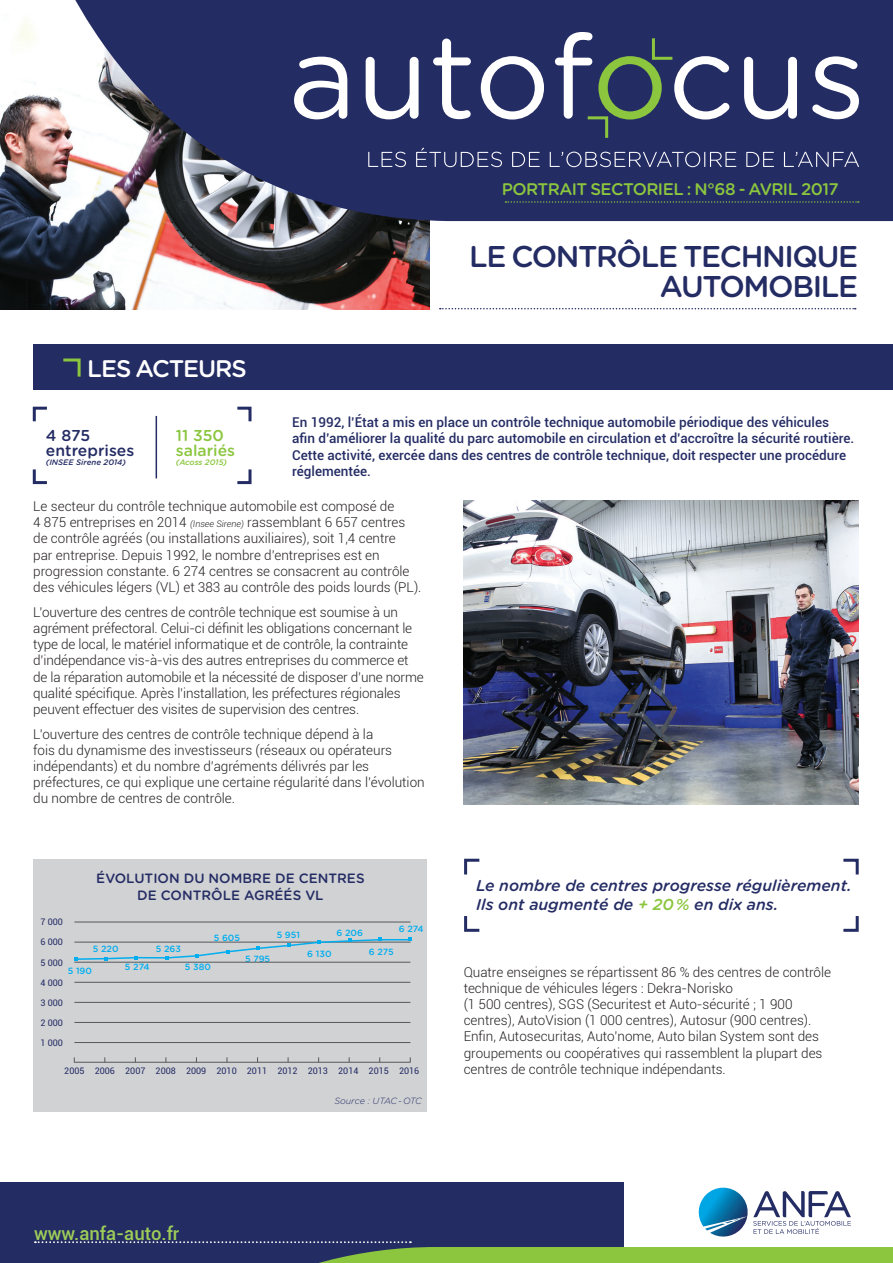
<style>
.page{position:relative;width:893px;height:1263px;background:#fff}
.page>*{position:absolute;margin:0;border:0;box-sizing:border-box;transform-origin:0 0}
.t1{font:500 30px/30px "Gotham Rounded";letter-spacing:-.045em;color:#242c64;text-align:right}
.t2{font:500 24px "Gotham Rounded";letter-spacing:-.045em;color:#fff}
.t3{font:500 18.45px "Roboto";color:#9dcd58}
.t4{font:500 16.8px "Gotham Rounded";letter-spacing:-.035em;color:#8bc63e}
.t5{font:italic 500 15.75px/18.9px "Gotham Rounded";color:#242c64}
.t6{font:500 15.75px/15px "Gotham Rounded";color:#242c64}
.t7{font:500 15.75px/15px "Gotham Rounded";color:#8bc63e}
.t8{font:300 13.5px/16.2px "Roboto";color:#231f20}
.t9{font:500 13.5px/16.2px "Roboto";color:#242c64}
.t10{font:500 13.5px/16.2px "Gotham Rounded";color:#242c64;text-align:center}
.t11{font:9px "Roboto";color:#242c64}
.t12{font:500 9px "Gotham Rounded";color:#00aeef}
.t13{font:italic 300 9px "Gotham Rounded";letter-spacing:-.01em;color:#242c64}
.t14{font:italic 500 7.95px "Gotham Rounded";color:#242c64}
.t15{font:italic 500 7.95px "Gotham Rounded";letter-spacing:-.005em;color:#8bc63e}
.s1{font-style:italic;font-size:9px}
.s2{color:#8bc63e}
</style>
<div class="page">
<div style="left:34px;top:859px;width:393px;height:252px;background:#d1d2d4"></div>
<img style="left:0;top:20px;width:429px;height:289px">
<svg style="left:56px;top:0;width:837px;height:221px;background:#3e4371"></svg>
<div style="left:0;top:1182px;width:623px;height:81px;background:#242c64"></div>
<svg style="left:368px;top:152px;width:38px;height:15px"></svg>
<svg style="left:416px;top:148px;width:86px;height:19px;background:#454c7b"></svg>
<svg style="left:512px;top:152px;width:28px;height:15px"></svg>
<svg style="left:550px;top:152px;width:186px;height:15px;background:#4c5380"></svg>
<svg style="left:746px;top:152px;width:28px;height:15px"></svg>
<svg style="left:784px;top:152px;width:75px;height:15px"></svg>
<svg style="left:294px;top:57px;width:53px;height:62px"></svg>
<svg style="left:366px;top:57px;width:53px;height:62px"></svg>
<svg style="left:433px;top:39px;width:38px;height:80px"></svg>
<svg style="left:481px;top:56px;width:63px;height:64px"></svg>
<svg style="left:744px;top:57px;width:53px;height:62px"></svg>
<svg style="left:812px;top:56px;width:47px;height:63px"></svg>
<svg style="left:555px;top:32px;width:174px;height:109px;background:#465272"></svg>
<svg style="left:35px;top:1188px;width:858px;height:75px"></svg>
<svg style="left:505px;top:201px;width:354px;height:2px"></svg>
<svg style="left:843px;top:858px;width:16px;height:17px"></svg>
<svg style="left:843px;top:916px;width:16px;height:16px"></svg>
<svg style="left:464px;top:858px;width:16px;height:17px"></svg>
<svg style="left:464px;top:916px;width:16px;height:16px"></svg>
<hr style="left:74px;top:1062px;width:336px;height:1px;background:#57585a">
<svg style="left:74px;top:938px;width:338px;height:23px"></svg>
<svg style="left:32px;top:469px;width:15px;height:16px"></svg>
<svg style="left:237px;top:406px;width:15px;height:16px"></svg>
<svg style="left:237px;top:469px;width:15px;height:16px"></svg>
<svg style="left:32px;top:406px;width:15px;height:16px"></svg>
<hr style="left:156px;top:416px;width:1px;height:62px;background:#242c64">
<div style="left:34px;top:344px;width:859px;height:46px;background:#242c64"></div>
<svg style="left:63px;top:358px;width:18px;height:19px"></svg>
<svg style="left:440px;top:308px;width:416px;height:1px"></svg>
<img style="left:463px;top:501px;width:396px;height:303px">
<hr style="left:74px;top:1022px;width:336px;height:1px;background:#57585a">
<hr style="left:74px;top:922px;width:336px;height:1px;background:#57585a">
<hr style="left:74px;top:1002px;width:336px;height:1px;background:#57585a">
<hr style="left:74px;top:982px;width:336px;height:1px;background:#57585a">
<hr style="left:74px;top:962px;width:336px;height:1px;background:#57585a">
<hr style="left:74px;top:1042px;width:336px;height:1px;background:#57585a">
<p class="t4" style="left:502px;top:177px;width:338px">PORTRAIT SECTORIEL : N°68 - AVRIL 2017</p>
<h2 class="t2" style="left:87px;top:351px;width:161px">LES ACTEURS</h2>
<h1 class="t1" style="left:469px;top:240px;width:391px">LE CONTRÔLE TECHNIQUE<br>AUTOMOBILE</h1>
<p class="t9" style="left:292px;top:414px;width:563px">En 1992, l’État a mis en place un contrôle technique automobile périodique des véhicules afin d’améliorer la qualité du parc automobile en circulation et d’accroître la sécurité routière.<br>Cette activité, exercée dans des centres de contrôle technique, doit respecter une procédure réglementée.</p>
<p class="t7" style="left:176px;top:427px;width:61px">11 350 salariés</p>
<p class="t15" style="left:176px;top:457px;width:53px">(Acoss 2015)</p>
<p class="t8" style="left:33px;top:498px;width:390px">Le secteur du contrôle technique automobile est composé de<br>4 875 entreprises en 2014 <span class="s1">(Insee Sirene)</span> rassemblant 6 657 centres de contrôle agréés (ou installations auxiliaires), soit 1,4 centre<br>par entreprise. Depuis 1992, le nombre d’entreprises est en progression constante. 6 274 centres se consacrent au contrôle des véhicules légers (VL) et 383 au contrôle des poids lourds (PL).</p>
<p class="t8" style="left:33px;top:603px;width:392px">L’ouverture des centres de contrôle technique est soumise à un agrément préfectoral. Celui-ci définit les obligations concernant le type de local, le matériel informatique et de contrôle, la contrainte d’indépendance vis-à-vis des autres entreprises du commerce et de la réparation automobile et la nécessité de disposer d’une norme qualité spécifique. Après l’installation, les préfectures régionales peuvent effectuer des visites de supervision des centres.</p>
<p class="t8" style="left:33px;top:725px;width:393px">L’ouverture des centres de contrôle technique dépend à la<br>fois du dynamisme des investisseurs (réseaux ou opérateurs indépendants) et du nombre d’agréments délivrés par les préfectures, ce qui explique une certaine régularité dans l’évolution du nombre de centres de contrôle.</p>
<p class="t6" style="left:46px;top:427px;width:90px">4 875 entreprises</p>
<p class="t14" style="left:46px;top:457px;width:82px">(INSEE Sirene 2014)</p>
<p class="t10" style="left:96px;top:870px;width:270px">ÉVOLUTION DU NOMBRE DE CENTRES<br>DE CONTRÔLE AGRÉÉS VL</p>
<p class="t11" style="left:40px;top:916px;width:24px">7 000</p>
<p class="t11" style="left:40px;top:936px;width:24px">6 000</p>
<p class="t12" style="left:93px;top:943px;width:27px">5 220</p>
<p class="t12" style="left:156px;top:943px;width:27px">5 263</p>
<p class="t12" style="left:214px;top:931px;width:28px">5 605</p>
<p class="t12" style="left:277px;top:928px;width:25px">5 951</p>
<p class="t11" style="left:40px;top:956px;width:24px">5 000</p>
<p class="t12" style="left:68px;top:964px;width:26px">5 190</p>
<p class="t11" style="left:40px;top:976px;width:24px">4 000</p>
<p class="t11" style="left:40px;top:996px;width:24px">3 000</p>
<p class="t11" style="left:40px;top:1016px;width:24px">2 000</p>
<p class="t11" style="left:40px;top:1036px;width:24px">1 000</p>
<p class="t12" style="left:125px;top:960px;width:26px">5 274</p>
<p class="t12" style="left:185px;top:960px;width:28px">5 380</p>
<p class="t12" style="left:245px;top:952px;width:27px">5 795</p>
<p class="t12" style="left:336px;top:926px;width:28px">6 206</p>
<p class="t12" style="left:399px;top:922px;width:26px">6 274</p>
<p class="t12" style="left:307px;top:947px;width:26px">6 130</p>
<p class="t12" style="left:369px;top:946px;width:26px">6 275</p>
<p class="t11" style="left:64px;top:1064px;width:356px">2005 2006 2007 2008 2009 2010 2011 2012 2013 2014 2015 2016</p>
<p class="t13" style="left:334px;top:1095px;width:89px">Source : UTAC - OTC</p>
<p class="t5" style="left:476px;top:875px;width:377px">Le nombre de centres progresse régulièrement.<br>Ils ont augmenté de <span class="s2">+ 20 %</span> en dix ans.</p>
<p class="t8" style="left:464px;top:963px;width:369px">Quatre enseignes se répartissent 86 % des centres de contrôle technique de véhicules légers : Dekra-Norisko<br>(1 500 centres), SGS (Securitest et Auto-sécurité ; 1 900 centres), AutoVision (1 000 centres), Autosur (900 centres).<br>Enfin, Autosecuritas, Auto’nome, Auto bilan System sont des groupements ou coopératives qui rassemblent la plupart des centres de contrôle technique indépendants.</p>
<h3 class="t3" style="left:34px;top:1220px;width:147px">www.anfa-auto.fr</h3>
</div>
